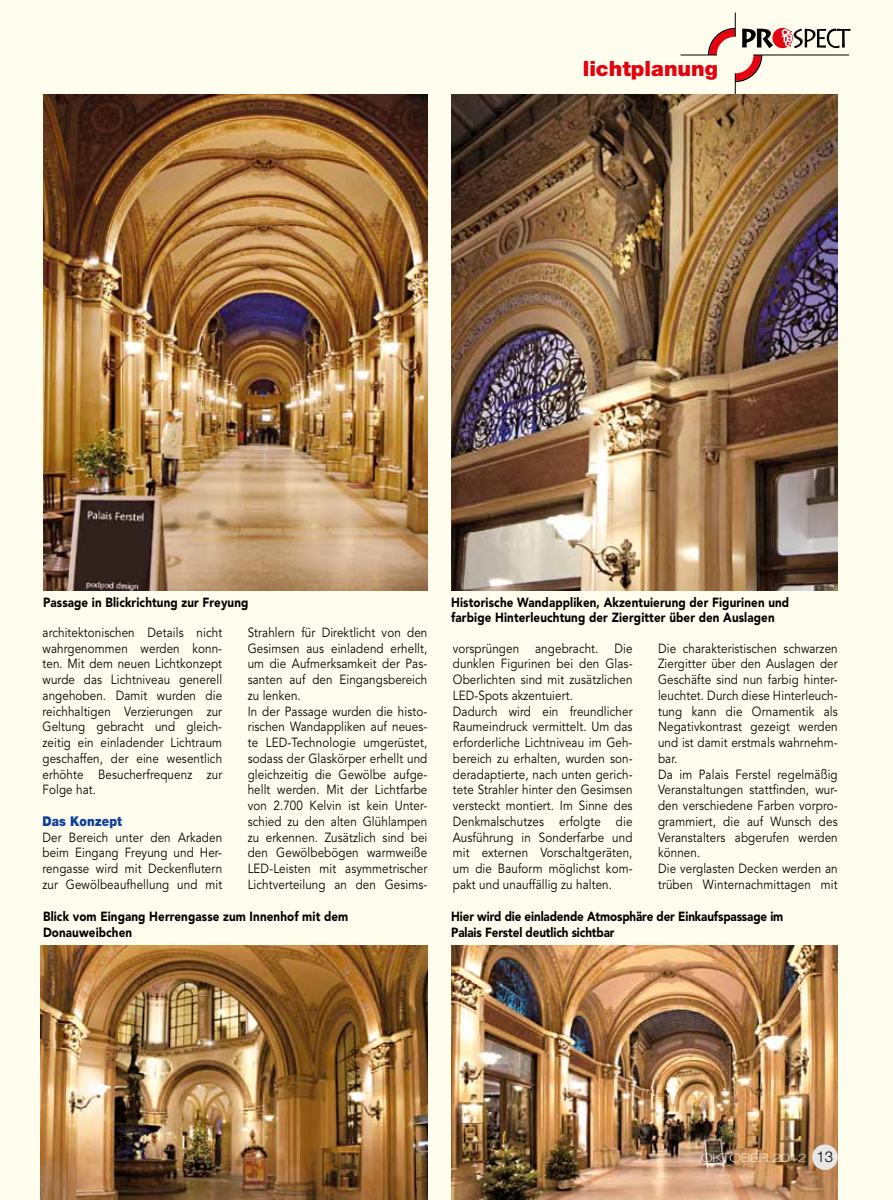
<style>
.page{position:relative;width:893px;height:1200px;background:#fff}
.page>*{position:absolute;margin:0;border:0;box-sizing:border-box;transform-origin:0 0}
.t1{font:900 21px "Helvetica Neue";color:#e3000f}
.t2{font:900 13.5px "Helvetica Neue";letter-spacing:.01em;color:#0f4295;scale:.88 1}
.t3{font:13.2px/15.8px "Avenir";letter-spacing:.01em;color:#000;scale:.88 1}
.t4{font:900 13.2px/15.8px "Avenir";letter-spacing:.01em;color:#000;scale:.88 1}
.t5{font:900 13.2px/15.8px "Avenir";letter-spacing:-.01em;color:#000;scale:.88 1}
.t6{font:100 11.7px "Helvetica Neue";letter-spacing:-.025em;color:#fff;scale:1.35 1}
.s1{font-weight:300;font-size:15px;color:#000}
</style>
<div class="page">
<div style="left:0;top:0;width:893px;height:1199px;background:#fffded"></div>
<svg style="left:43px;top:816px;width:79px;height:12px"></svg>
<svg style="left:705px;top:13px;width:145px;height:82px"></svg>
<hr style="left:753px;top:55px;width:96px;height:1px;background:#000">
<hr style="left:680px;top:55px;width:37px;height:1px;background:#000">
<img style="left:43px;top:95px;width:384px;height:495px">
<img style="left:41px;top:945px;width:386px;height:254px">
<img style="left:451px;top:945px;width:387px;height:254px">
<div style="left:812px;top:1144px;width:26px;height:25px;background:#e7e7e7;border-radius:50%"></div>
<img style="left:451px;top:95px;width:387px;height:495px">
<h1 class="t1" style="left:583px;top:56px;width:137px">lichtplanung</h1>
<p class="t4" style="left:43px;top:594px;width:235px">Passage in Blickrichtung zur Freyung</p>
<p class="t3" style="left:43px;top:624px;width:206px;text-align:justify">architektonischen Details nicht wahrgenommen werden konn&shy;ten. Mit dem neuen Lichtkonzept wurde das Lichtniveau generell angehoben. Damit wurden die reichhaltigen Verzierungen zur Geltung gebracht und gleich&shy;zeitig ein einladender Lichtraum geschaffen, der eine wesentlich erhöhte Besucherfrequenz zur Folge hat.</p>
<p class="t2" style="left:43px;top:812px;width:92px">Das Konzept</p>
<p class="t3" style="left:43px;top:829px;width:206px;text-align:justify">Der Bereich unter den Arkaden beim Eingang Freyung und Her&shy;rengasse wird mit Deckenflutern zur Gewölbeaufhellung und mit</p>
<p class="t3" style="left:248px;top:624px;width:206px">Strahlern für Direktlicht von den<br>Gesimsen aus einladend erhellt, um die Aufmerksamkeit der Pas&shy;santen auf den Eingangsbereich zu lenken.<br>In der Passage wurden die histo&shy;rischen Wandappliken auf neues&shy;te LED-Technologie umgerüstet, sodass der Glaskörper erhellt und gleichzeitig die Gewölbe aufge&shy;hellt werden. Mit der Lichtfarbe von 2.700 Kelvin ist kein Unter&shy;schied zu den alten Glühlampen zu erkennen. Zusätzlich sind bei den Gewölbebögen warmweiße<br>LED-Leisten mit asymmetrischer<br>Lichtverteilung an den Gesims-</p>
<p class="t4" style="left:451px;top:594px;width:386px">Historische Wandappliken, Akzentuierung der Figurinen und farbige Hinterleuchtung der Ziergitter über den Auslagen</p>
<p class="t3" style="left:453px;top:640px;width:206px">vorsprüngen angebracht. Die dunklen Figurinen bei den Glas-<br>Oberlichten sind mit zusätzlichen<br>LED-Spots akzentuiert.<br>Dadurch wird ein freundlicher<br>Raumeindruck vermittelt. Um das erforderliche Lichtniveau im Geh&shy;bereich zu erhalten, wurden son&shy;deradaptierte, nach unten gerich&shy;tete Strahler hinter den Gesimsen versteckt montiert. Im Sinne des<br>Denkmalschutzes erfolgte die<br>Ausführung in Sonderfarbe und mit externen Vorschaltgeräten, um die Bauform möglichst kom&shy;pakt und unauffällig zu halten.</p>
<p class="t3" style="left:658px;top:640px;width:206px">Die charakteristischen schwarzen<br>Ziergitter über den Auslagen der<br>Geschäfte sind nun farbig hinter&shy;leuchtet. Durch diese Hinterleuch&shy;tung kann die Ornamentik als<br>Negativkontrast gezeigt werden und ist damit erstmals wahrnehm&shy;bar.<br>Da im Palais Ferstel regelmäßig<br>Veranstaltungen stattfinden, wur&shy;den verschiedene Farben vorpro&shy;grammiert, die auf Wunsch des<br>Veranstalters abgerufen werden können.<br>Die verglasten Decken werden an trüben Winternachmittagen mit</p>
<p class="t4" style="left:43px;top:907px;width:348px">Blick vom Eingang Herrengasse zum Innenhof mit dem<br>Donauweibchen</p>
<p class="t5" style="left:451px;top:907px;width:379px">Hier wird die einladende Atmosphäre der Einkaufspassage im<br>Palais Ferstel deutlich sichtbar</p>
<p class="t6" style="left:701px;top:1150px;width:99px">OKTOBER 2012 <span class="s1">13</span></p>
</div>
